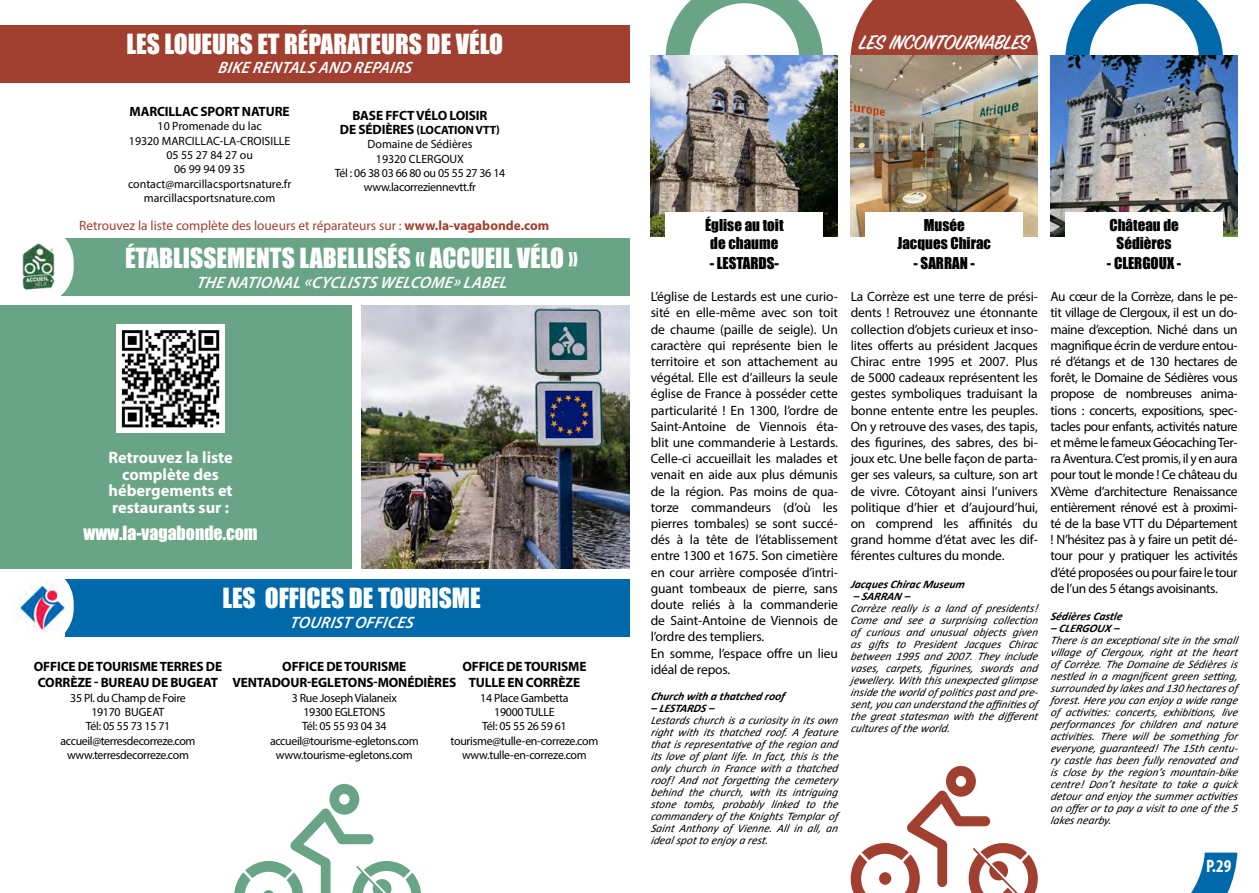
<style>
.page{position:relative;width:1259px;height:893px;background:#fff}
.page>*{position:absolute;margin:0;border:0;box-sizing:border-box;transform-origin:0 0}
.t1{font:25.5px "Impact";color:#fff}
.t2{font:600 22.5px "Sign Painter House Script";letter-spacing:-.02em;color:#fff}
.t3{font:18px "Impact";color:#fff}
.t4{font:700 condensed 18px "Myriad Pro";color:#fff}
.t5{font:italic 600 16.5px "Myriad Pro";letter-spacing:.02em;color:#fff}
.t6{font:700 16.5px/16.5px "Myriad Pro";color:#fff;text-align:center}
.t7{font:15px/18px "Impact";color:#000;text-align:center}
.t8{font:13.5px/16.2px "Myriad Pro";letter-spacing:-.01em;color:#000;text-align:justify}
.t9{font:700 13.5px/16.2px "Myriad Pro";letter-spacing:-.01em;color:#000;text-align:center}
.t10{font:13.5px "Myriad Pro";color:#a14030}
.t11{font:12px/14.4px "Myriad Pro";letter-spacing:-.025em;color:#000;text-align:center}
.t12{font:12px/14.4px "Myriad Pro";color:#000;text-align:center}
.t13{font:italic 11.55px/12px "Calibri";color:#000}
.t14{font:italic 700 11.55px "Calibri";color:#000}
.s1{font-weight:700;font-size:13.5px}
.s2{font-weight:700}
</style>
<div class="page">
<svg style="left:1065px;top:0;width:157px;height:55px"></svg>
<svg style="left:850px;top:0;width:187px;height:55px;background:#a84f40"></svg>
<img style="left:651px;top:55px;width:187px;height:182px">
<img style="left:850px;top:55px;width:187px;height:182px">
<img style="left:1050px;top:55px;width:187px;height:182px">
<div style="left:665px;top:212px;width:158px;height:65px;background:#fff"></div>
<div style="left:865px;top:212px;width:158px;height:65px;background:#fff"></div>
<div style="left:1065px;top:212px;width:157px;height:65px;background:#fff"></div>
<svg style="left:665px;top:0;width:158px;height:55px"></svg>
<svg style="left:1191px;top:853px;width:46px;height:40px"></svg>
<div style="left:0;top:25px;width:629px;height:58px;background:#a14030"></div>
<svg style="left:234px;top:784px;width:187px;height:109px"></svg>
<div style="left:0;top:238px;width:629px;height:58px;background:#6aa487"></div>
<svg style="left:0;top:238px;width:74px;height:58px;background:#f2f7f4"></svg>
<img style="left:19px;top:240px;width:38px;height:51px">
<div style="left:0;top:579px;width:629px;height:58px;background:#0069aa"></div>
<svg style="left:0;top:579px;width:74px;height:58px"></svg>
<img style="left:10px;top:579px;width:54px;height:58px">
<div style="left:0;top:305px;width:351px;height:264px;background:#6aa487"></div>
<img style="left:117px;top:324px;width:108px;height:108px">
<img style="left:361px;top:305px;width:268px;height:263px">
<svg style="left:850px;top:766px;width:187px;height:127px"></svg>
<div style="left:879px;top:872px;width:12px;height:13px;background:#a14030;border-radius:50%"></div>
<h1 class="t1" style="left:126px;top:24px;width:378px">LES LOUEURS ET RÉPARATEURS DE VÉLO</h1>
<p class="t5" style="left:218px;top:57px;width:199px">BIKE RENTALS AND REPAIRS</p>
<p class="t9" style="left:130px;top:103px;width:162px">MARCILLAC SPORT NATURE</p>
<p class="t12" style="left:128px;top:119px;width:165px">10 Promenade du lac<br>19320 MARCILLAC-LA-CROISILLE<br>05 55 27 84 27 ou<br>06 99 94 09 35 contact@marcillacsportsnature.fr marcillacsportsnature.com</p>
<p class="t9" style="left:352px;top:107px;width:137px">BASE FFCT VÉLO LOISIR</p>
<p class="t11" style="left:335px;top:122px;width:172px"><span class="s1">DE SÉDIÈRES</span> <span class="s2">(LOCATION VTT)<br></span>Domaine de Sédières<br>19320 CLERGOUX<br>Tél : 06 38 03 66 80 ou 05 55 27 36 14 www.lacorreziennevtt.fr</p>
<p class="t10" style="left:79px;top:217px;width:471px">Retrouvez la liste complète des loueurs et réparateurs sur : <span class="s2">www.la-vagabonde.com</span></p>
<h1 class="t1" style="left:125px;top:238px;width:454px">ÉTABLISSEMENTS LABELLISÉS « ACCUEIL VÉLO »</h1>
<p class="t5" style="left:196px;top:272px;width:315px">THE NATIONAL «CYCLISTS WELCOME» LABEL</p>
<p class="t6" style="left:108px;top:449px;width:126px">Retrouvez la liste complète des hébergements et restaurants sur :</p>
<h3 class="t3" style="left:83px;top:519px;width:176px">www.la-vagabonde.com</h3>
<h1 class="t1" style="left:222px;top:578px;width:260px">LES OFFICES DE TOURISME</h1>
<p class="t5" style="left:290px;top:612px;width:128px">TOURIST OFFICES</p>
<p class="t9" style="left:34px;top:658px;width:190px;text-align:left">OFFICE DE TOURISME TERRES DE<br>CORRÈZE - BUREAU DE BUGEAT</p>
<p class="t11" style="left:60px;top:690px;width:137px">35 Pl. du Champ de Foire<br>19170 BUGEAT<br>Tél: 05 55 73 15 71 accueil@terresdecorreze.com www.terresdecorreze.com</p>
<p class="t9" style="left:232px;top:658px;width:225px">OFFICE DE TOURISME<br>VENTADOUR-EGLETONS-MONÉDIÈRES</p>
<p class="t11" style="left:270px;top:690px;width:150px">3 Rue Joseph Vialaneix<br>19300 EGLETONS<br>Tél: 05 55 93 04 34 accueil@tourisme-egletons.com www.tourisme-egletons.com</p>
<p class="t9" style="left:462px;top:658px;width:126px">OFFICE DE TOURISME<br>TULLE EN CORRÈZE</p>
<p class="t11" style="left:450px;top:690px;width:149px">14 Place Gambetta<br>19000 TULLE<br>Tél: 05 55 26 59 61 tourisme@tulle-en-correze.com www.tulle-en-correze.com</p>
<p class="t7" style="left:705px;top:216px;width:80px">Église au toit de chaume</p>
<p class="t7" style="left:709px;top:253px;width:71px">- LESTARDS-</p>
<h2 class="t2" style="left:859px;top:28px;width:172px">LES INCONTOURNABLES</h2>
<p class="t7" style="left:897px;top:216px;width:95px">Musée<br>Jacques Chirac</p>
<p class="t7" style="left:913px;top:253px;width:63px">- SARRAN -</p>
<p class="t7" style="left:1109px;top:216px;width:71px">Château de<br>Sédières</p>
<p class="t7" style="left:1107px;top:253px;width:76px">- CLERGOUX -</p>
<p class="t8" style="left:651px;top:288px;width:189px;text-align:left">L’église de Lestards est une curio&shy;sité en elle-même avec son toit de chaume (paille de seigle). Un caractère qui représente bien le territoire et son attachement au végétal. Elle est d’ailleurs la seule église de France à posséder cette particularité ! En 1300, l’ordre de<br>Saint-Antoine de Viennois éta&shy;blit une commanderie à Lestards.<br>Celle-ci accueillait les malades et venait en aide aux plus démunis de la région. Pas moins de qua&shy;torze commandeurs (d’où les pierres tombales) se sont succé&shy;dés à la tête de l’établissement entre 1300 et 1675. Son cimetière en cour arrière composée d’intri&shy;guant tombeaux de pierre, sans doute reliés à la commanderie de Saint-Antoine de Viennois de l’ordre des templiers.<br>En somme, l’espace offre un lieu idéal de repos.</p>
<p class="t8" style="left:850px;top:288px;width:189px">La Corrèze est une terre de prési&shy;dents ! Retrouvez une étonnante collection d’objets curieux et inso&shy;lites offerts au président Jacques Chirac entre 1995 et 2007. Plus de 5000 cadeaux représentent les gestes symboliques traduisant la bonne entente entre les peuples.<br>On y retrouve des vases, des tapis, des figurines, des sabres, des bi&shy;joux etc. Une belle façon de parta&shy;ger ses valeurs, sa culture, son art de vivre. Côtoyant ainsi l’univers politique d’hier et d’aujourd’hui, on comprend les affinités du grand homme d’état avec les dif&shy;férentes cultures du monde.</p>
<p class="t8" style="left:1050px;top:288px;width:189px">Au cœur de la Corrèze, dans le pe&shy;tit village de Clergoux, il est un do&shy;maine d’exception. Niché dans un magnifique écrin de verdure entou&shy;ré d’étangs et de 130 hectares de forêt, le Domaine de Sédières vous propose de nombreuses anima&shy;tions : concerts, expositions, spec&shy;tacles pour enfants, activités nature et même le fameux Géocaching Ter&shy;ra Aventura. C’est promis, il y en aura pour tout le monde ! Ce château du XVème d’architecture Renaissance entièrement rénové est à proximi&shy;té de la base VTT du Département ! N’hésitez pas à y faire un petit dé&shy;tour pour y pratiquer les activités d’été proposées ou pour faire le tour de l’un des 5 étangs avoisinants.</p>
<p class="t14" style="left:850px;top:577px;width:118px">JacquesChiracMuseum</p>
<p class="t14" style="left:853px;top:589px;width:61px">– SARRAN –</p>
<p class="t13" style="left:850px;top:602px;width:191px">Corrèze really is a land of presidents!<br>Come and see a surprising collection of curious and unusual objects given as gifts to President Jacques Chirac between 1995 and 2007. They include vases, carpets, figurines, swords and jewellery.With thisunexpected glimpse inside the world of politicspastand pre&shy;sent, you can understand the affinitiesof the great statesman with the different culturesof the world.</p>
<p class="t14" style="left:1050px;top:608px;width:76px">SédièresCastle</p>
<p class="t14" style="left:1050px;top:620px;width:73px">– CLERGOUX –</p>
<p class="t13" style="left:1050px;top:633px;width:191px">There is an exceptional site in the small village of Clergoux, right at the heart of Corrèze. The Domaine de Sédières is nestled in a magnificent green setting, surrounded by lakesand 130 hectaresof forest.Here you can enjoy a wide range of activities: concerts, exhibitions, live performances for children and nature activities. There will be something for everyone, guaranteed! The 15th centu&shy;ry castle has been fully renovated and is close by the region’s mountain-bike centre! Don’t hesitate to take a quick detour and enjoy the summer activities on offerorto pay a visitto one of the 5 lakesnearby.</p>
<p class="t14" style="left:651px;top:689px;width:135px">Church with a thatched roof</p>
<p class="t14" style="left:651px;top:701px;width:68px">– LESTARDS –</p>
<p class="t13" style="left:651px;top:714px;width:191px">Lestards church is a curiosity in its own right with its thatched roof. A feature that is representative of the region and its love of plant life. In fact, this is the only church in France with a thatched roof! And not forgetting the cemetery behind the church, with its intriguing stone tombs, probably linked to the commandery of the Knights Templar of Saint Anthony of Vienne. All in all, an idealspotto enjoy a rest.</p>
<h3 class="t4" style="left:1206px;top:854px;width:27px">P.29</h3>
</div>
